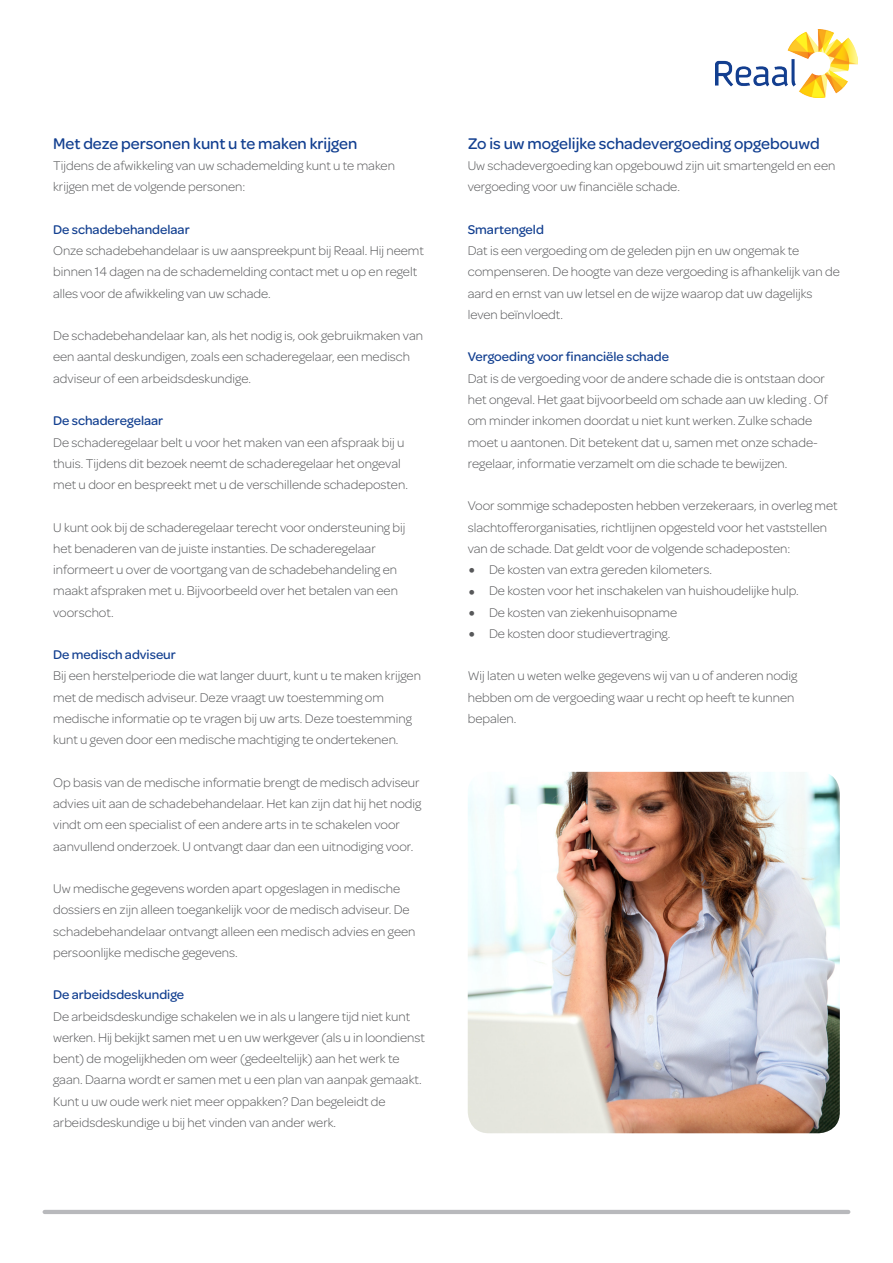
<style>
.page{position:relative;width:893px;height:1263px;background:#fff}
.page>*{position:absolute;margin:0;border:0;box-sizing:border-box;transform-origin:0 0}
._03_Kop_1{font:500 16.5px "Omnes";color:#123f90}
._07_Tekst_-_inspring{font:300 13.5px/21.3px "Omnes";color:#57585a}
._04_Kop_2{font:500 13.5px "Omnes";color:#123f90}
.s1{font-size:27px}
</style>
<div class="page">
<img style="left:716px;top:30px;width:141px;height:67px">
<img style="left:468px;top:772px;width:372px;height:361px">
<hr style="left:45px;top:1210px;width:803px;height:4px;background:#b8b9bc">
<p class="_03_Kop_1" style="left:53px;top:132px;width:306px">Met deze personen kunt u te maken krijgen</p>
<p class="_07_Tekst_-_inspring" style="left:53px;top:155px;width:343px">Tijdens de afwikkeling van uw schademelding kunt u te maken krijgen met de volgende personen:</p>
<p class="_04_Kop_2" style="left:53px;top:220px;width:138px">De schadebehandelaar</p>
<p class="_07_Tekst_-_inspring" style="left:53px;top:240px;width:372px">Onze schadebehandelaar is uw aanspreekpunt bij Reaal. Hij neemt binnen 14 dagen na de schademelding contact met u op en regelt alles voor de afwikkeling van uw schade.</p>
<p class="_07_Tekst_-_inspring" style="left:53px;top:325px;width:371px">De schadebehandelaar kan, als het nodig is, ook gebruikmaken van een aantal deskundigen, zoals een schaderegelaar, een medisch adviseur of een arbeidsdeskundige.</p>
<p class="_04_Kop_2" style="left:53px;top:411px;width:112px">De schaderegelaar</p>
<p class="_07_Tekst_-_inspring" style="left:53px;top:431px;width:356px">De schaderegelaar belt u voor het maken van een afspraak bij u thuis. Tijdens dit bezoek neemt de schaderegelaar het ongeval met u door en bespreekt met u de verschillende schadeposten.</p>
<p class="_07_Tekst_-_inspring" style="left:53px;top:516px;width:354px">U kunt ook bij de schaderegelaar terecht voor ondersteuning bij het benaderen van de juiste instanties. De schaderegelaar informeert u over de voortgang van de schadebehandeling en maakt afspraken met u. Bijvoorbeeld over het betalen van een voorschot.</p>
<p class="_04_Kop_2" style="left:53px;top:645px;width:124px">De medisch adviseur</p>
<p class="_07_Tekst_-_inspring" style="left:53px;top:665px;width:369px">Bij een herstelperiode die wat langer duurt, kunt u te maken krijgen met de medisch adviseur. Deze vraagt uw toestemming om medische informatie op te vragen bij uw arts. Deze toestemming kunt u geven door een medische machtiging te ondertekenen.</p>
<p class="_07_Tekst_-_inspring" style="left:53px;top:771px;width:370px">Op basis van de medische informatie brengt de medisch adviseur advies uit aan de schadebehandelaar. Het kan zijn dat hij het nodig vindt om een specialist of een andere arts in te schakelen voor aanvullend onderzoek. U ontvangt daar dan een uitnodiging voor.</p>
<p class="_07_Tekst_-_inspring" style="left:53px;top:877px;width:364px">Uw medische gegevens worden apart opgeslagen in medische dossiers en zijn alleen toegankelijk voor de medisch adviseur. De schadebehandelaar ontvangt alleen een medisch advies en geen persoonlijke medische gegevens.</p>
<p class="_04_Kop_2" style="left:53px;top:985px;width:133px">De arbeidsdeskundige</p>
<p class="_07_Tekst_-_inspring" style="left:53px;top:1005px;width:373px">De arbeidsdeskundige schakelen we in als u langere tijd niet kunt werken. Hij bekijkt samen met u en uw werkgever (als u in loondienst bent) de mogelijkheden om weer (gedeeltelijk) aan het werk te gaan. Daarna wordt er samen met u een plan van aanpak gemaakt.</p>
<p class="_07_Tekst_-_inspring" style="left:53px;top:1090px;width:334px">Kunt u uw oude werk niet meer oppakken? Dan begeleidt de arbeidsdeskundige u bij het vinden van ander werk.</p>
<p class="_03_Kop_1" style="left:468px;top:132px;width:353px">Zo is uw mogelijke schadevergoeding opgebouwd</p>
<p class="_07_Tekst_-_inspring" style="left:468px;top:155px;width:369px">Uw schadevergoeding kan opgebouwd zijn uit smartengeld en een vergoeding voor uw financiële schade.</p>
<p class="_04_Kop_2" style="left:468px;top:220px;width:78px">Smartengeld</p>
<p class="_07_Tekst_-_inspring" style="left:468px;top:240px;width:374px">Dat is een vergoeding om de geleden pijn en uw ongemak te compenseren. De hoogte van deze vergoeding is afhankelijk van de aard en ernst van uw letsel en de wijze waarop dat uw dagelijks leven beïnvloedt.</p>
<p class="_04_Kop_2" style="left:468px;top:348px;width:203px">Vergoeding voor financiële schade</p>
<p class="_07_Tekst_-_inspring" style="left:468px;top:367px;width:362px">Dat is de vergoeding voor de andere schade die is ontstaan door het ongeval. Het gaat bijvoorbeeld om schade aan uw kleding . Of om minder inkomen doordat u niet kunt werken. Zulke schade moet u aantonen. Dit betekent dat u, samen met onze schade&shy;regelaar, informatie verzamelt om die schade te bewijzen.</p>
<p class="_07_Tekst_-_inspring" style="left:468px;top:495px;width:371px">Voor sommige schadeposten hebben verzekeraars, in overleg met slachtofferorganisaties, richtlijnen opgesteld voor het vaststellen van de schade. Dat geldt voor de volgende schadeposten:</p>
<p class="_07_Tekst_-_inspring" style="left:468px;top:559px;width:246px"><span class="s1">•</span> De kosten van extra gereden kilometers.</p>
<p class="_07_Tekst_-_inspring" style="left:468px;top:580px;width:333px"><span class="s1">•</span> De kosten voor het inschakelen van huishoudelijke hulp.</p>
<p class="_07_Tekst_-_inspring" style="left:468px;top:601px;width:211px"><span class="s1">•</span> De kosten van ziekenhuisopname</p>
<p class="_07_Tekst_-_inspring" style="left:468px;top:622px;width:204px"><span class="s1">•</span> De kosten door studievertraging.</p>
<p class="_07_Tekst_-_inspring" style="left:468px;top:665px;width:331px">Wij laten u weten welke gegevens wij van u of anderen nodig hebben om de vergoeding waar u recht op heeft te kunnen bepalen.</p>
</div>
